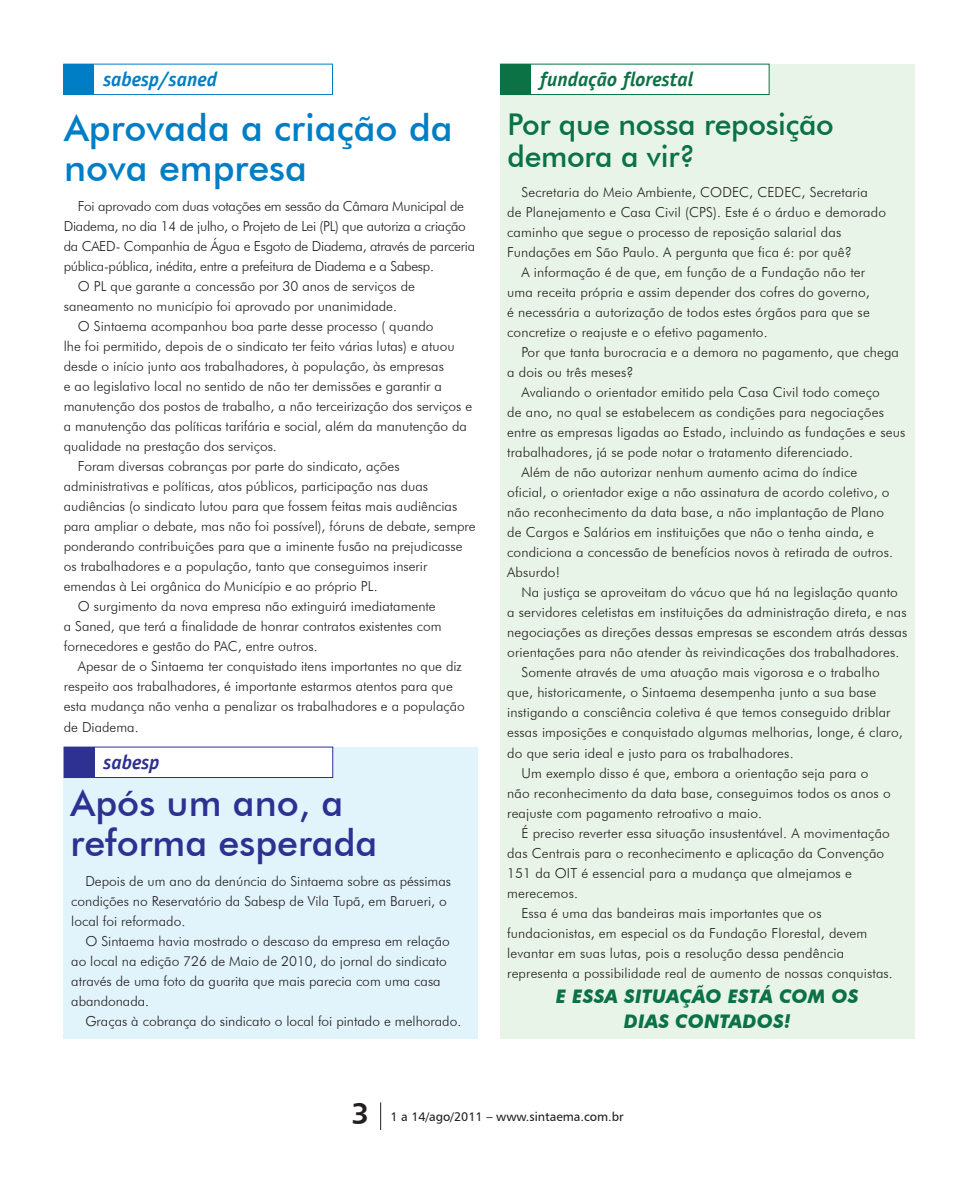
<style>
.page{position:relative;width:978px;height:1191px;background:#fff}
.page>*{position:absolute;margin:0;border:0;box-sizing:border-box;transform-origin:0 0}
.t1{font:500 37.5px/40px "Futura BT";color:#007ec5}
.t1-2{font:500 37.5px/40px "Futura BT";color:#2e3092}
.t1-3{font:500 30px "Futura BT";letter-spacing:-.01em;color:#0a7244}
.None-2{font:30px "Humanist 777 BT Bold B";color:#231f20}
.t2{font:italic 700 20px "Officina Sans";color:#0a7244}
.t3{font:italic 700 20px "Officina Sans";color:#007ec5}
.t4{font:italic 700 20px "Officina Sans";color:#2e3092}
.tx1{font:italic 700 18.75px/25px "Futura BT";letter-spacing:.01em;color:#0a7244;text-align:center}
.tx1-2{font:300 13.75px/20px "Futura BT";letter-spacing:.01em;color:#231f20}
.tx1-3{font:300 13.75px/20px "Futura BT";letter-spacing:-.02em;color:#231f20}
.t5{font:12.5px "Humanist 777 BT Roman B";color:#231f20}
</style>
<div class="page">
<svg style="left:380px;top:1102px;width:1px;height:28px"></svg>
<div style="left:63px;top:64px;width:270px;height:31px;background:#fff;border:1px solid #007ec5"></div>
<div style="left:64px;top:64px;width:30px;height:31px;background:#007ec5"></div>
<div style="left:64px;top:747px;width:414px;height:291px;background:#e1f4fc"></div>
<div style="left:64px;top:746px;width:269px;height:32px;background:#fff;border:1px solid #2e3092"></div>
<div style="left:64px;top:747px;width:30px;height:30px;background:#2e3092"></div>
<div style="left:500px;top:64px;width:415px;height:974px;background:#e9f4e8"></div>
<div style="left:500px;top:64px;width:269px;height:31px;background:#fff;border:1px solid #0a7244"></div>
<div style="left:500px;top:64px;width:31px;height:31px;background:#0a7244"></div>
<p class="t3" style="left:103px;top:67px;width:115px">sabesp/saned</p>
<p class="t1" style="left:64px;top:107px;width:390px">Aprovada a criação da nova empresa</p>
<p class="tx1-3" style="left:64px;top:196px;width:413px;text-indent:14px">Foi aprovado com duas votações em sessão da Câmara Municipal de Diadema, no dia 14 de julho, o Projeto de Lei (PL) que autoriza a criação da CAED- Companhia de Água e Esgoto de Diadema, através de parceria pública-pública, inédita, entre a prefeitura de Diadema e a Sabesp.</p>
<p class="tx1-2" style="left:64px;top:276px;width:353px;text-indent:14px">O PL que garante a concessão por 30 anos de serviços de saneamento no município foi aprovado por unanimidade.</p>
<p class="tx1-2" style="left:64px;top:316px;width:410px;text-indent:14px">O Sintaema acompanhou boa parte desse processo ( quando<br>lhe foi permitido, depois de o sindicato ter feito várias lutas) e atuou desde o início junto aos trabalhadores, à população, às empresas<br>e ao legislativo local no sentido de não ter demissões e garantir a manutenção dos postos de trabalho, a não terceirização dos serviços e a manutenção das políticas tarifária e social, além da manutenção da qualidade na prestação dos serviços.</p>
<p class="tx1-2" style="left:64px;top:456px;width:414px;text-indent:14px">Foram diversas cobranças por parte do sindicato, ações administrativas e políticas, atos públicos, participação nas duas audiências (o sindicato lutou para que fossem feitas mais audiências para ampliar o debate, mas não foi possível), fóruns de debate, sempre ponderando contribuições para que a iminente fusão na prejudicasse os trabalhadores e a população, tanto que conseguimos inserir emendas à Lei orgânica do Município e ao próprio PL.</p>
<p class="tx1-2" style="left:64px;top:596px;width:379px;text-indent:14px">O surgimento da nova empresa não extinguirá imediatamente a Saned, que terá a finalidade de honrar contratos existentes com fornecedores e gestão do PAC, entre outros.</p>
<p class="tx1-2" style="left:64px;top:656px;width:403px;text-indent:14px">Apesar de o Sintaema ter conquistado itens importantes no que diz respeito aos trabalhadores, é importante estarmos atentos para que esta mudança não venha a penalizar os trabalhadores e a população de Diadema.</p>
<p class="t4" style="left:104px;top:750px;width:57px">sabesp</p>
<p class="t1-2" style="left:71px;top:782px;width:308px">Após um ano, a reforma esperada</p>
<p class="tx1-2" style="left:71px;top:871px;width:381px;text-indent:14px">Depois de um ano da denúncia do Sintaema sobre as péssimas condições no Reservatório da Sabesp de Vila Tupã, em Barueri, o local foi reformado.</p>
<p class="tx1-2" style="left:71px;top:931px;width:380px;text-indent:14px">O Sintaema havia mostrado o descaso da empresa em relação ao local na edição 726 de Maio de 2010, do jornal do sindicato através de uma foto da guarita que mais parecia com uma casa abandonada.</p>
<p class="tx1-2" style="left:85px;top:1011px;width:377px">Graças à cobrança do sindicato o local foi pintado e melhorado.</p>
<p class="t2" style="left:540px;top:67px;width:155px">fundação florestal</p>
<p class="t1-3" style="left:508px;top:106px;width:328px">Por que nossa reposição</p>
<p class="t1-3" style="left:508px;top:138px;width:189px">demora a vir?</p>
<p class="tx1-2" style="left:507px;top:182px;width:380px;text-indent:14px">Secretaria do Meio Ambiente, CODEC, CEDEC, Secretaria<br>de Planejamento e Casa Civil (CPS). Este é o árduo e demorado caminho que segue o processo de reposição salarial das Fundações em São Paulo. A pergunta que fica é: por quê?</p>
<p class="tx1-2" style="left:507px;top:262px;width:364px;text-indent:14px">A informação é de que, em função de a Fundação não ter uma receita própria e assim depender dos cofres do governo, é necessária a autorização de todos estes órgãos para que se concretize o reajuste e o efetivo pagamento.</p>
<p class="tx1-2" style="left:507px;top:342px;width:393px;text-indent:14px">Por que tanta burocracia e a demora no pagamento, que chega a dois ou três meses?</p>
<p class="tx1-2" style="left:507px;top:382px;width:400px;text-indent:14px">Avaliando o orientador emitido pela Casa Civil todo começo<br>de ano, no qual se estabelecem as condições para negociações entre as empresas ligadas ao Estado, incluindo as fundações e seus trabalhadores, já se pode notar o tratamento diferenciado.</p>
<p class="tx1-2" style="left:507px;top:462px;width:387px;text-indent:14px">Além de não autorizar nenhum aumento acima do índice oficial, o orientador exige a não assinatura de acordo coletivo, o não reconhecimento da data base, a não implantação de Plano de Cargos e Salários em instituições que não o tenha ainda, e condiciona a concessão de benefícios novos à retirada de outros.<br>Absurdo!</p>
<p class="tx1-2" style="left:507px;top:582px;width:402px;text-align:center">Na justiça se aproveitam do vácuo que há na legislação quanto<br>a servidores celetistas em instituições da administração direta, e nas negociações as direções dessas empresas se escondem atrás dessas orientações para não atender às reivindicações dos trabalhadores.</p>
<p class="tx1-2" style="left:507px;top:662px;width:397px;text-indent:14px">Somente através de uma atuação mais vigorosa e o trabalho que, historicamente, o Sintaema desempenha junto a sua base instigando a consciência coletiva é que temos conseguido driblar essas imposições e conquistado algumas melhorias, longe, é claro, do que seria ideal e justo para os trabalhadores.</p>
<p class="tx1-2" style="left:507px;top:762px;width:385px;text-indent:14px">Um exemplo disso é que, embora a orientação seja para o não reconhecimento da data base, conseguimos todos os anos o reajuste com pagamento retroativo a maio.</p>
<p class="tx1-2" style="left:507px;top:822px;width:384px;text-indent:14px">É preciso reverter essa situação insustentável. A movimentação das Centrais para o reconhecimento e aplicação da Convenção 151 da OIT é essencial para a mudança que almejamos e merecemos.</p>
<p class="tx1-2" style="left:507px;top:902px;width:387px;text-indent:14px">Essa é uma das bandeiras mais importantes que os fundacionistas, em especial os da Fundação Florestal, devem levantar em suas lutas, pois a resolução dessa pendência representa a possibilidade real de aumento de nossas conquistas.</p>
<p class="tx1" style="left:556px;top:983px;width:304px">E ESSA SITUAÇÃO ESTÁ COM OS<br>DIAS CONTADOS!</p>
<p class="None-2" style="left:351px;top:1094px;width:19px">3</p>
<p class="t5" style="left:391px;top:1108px;width:235px">1 a 14/ago/2011 – www.sintaema.com.br</p>
</div>
